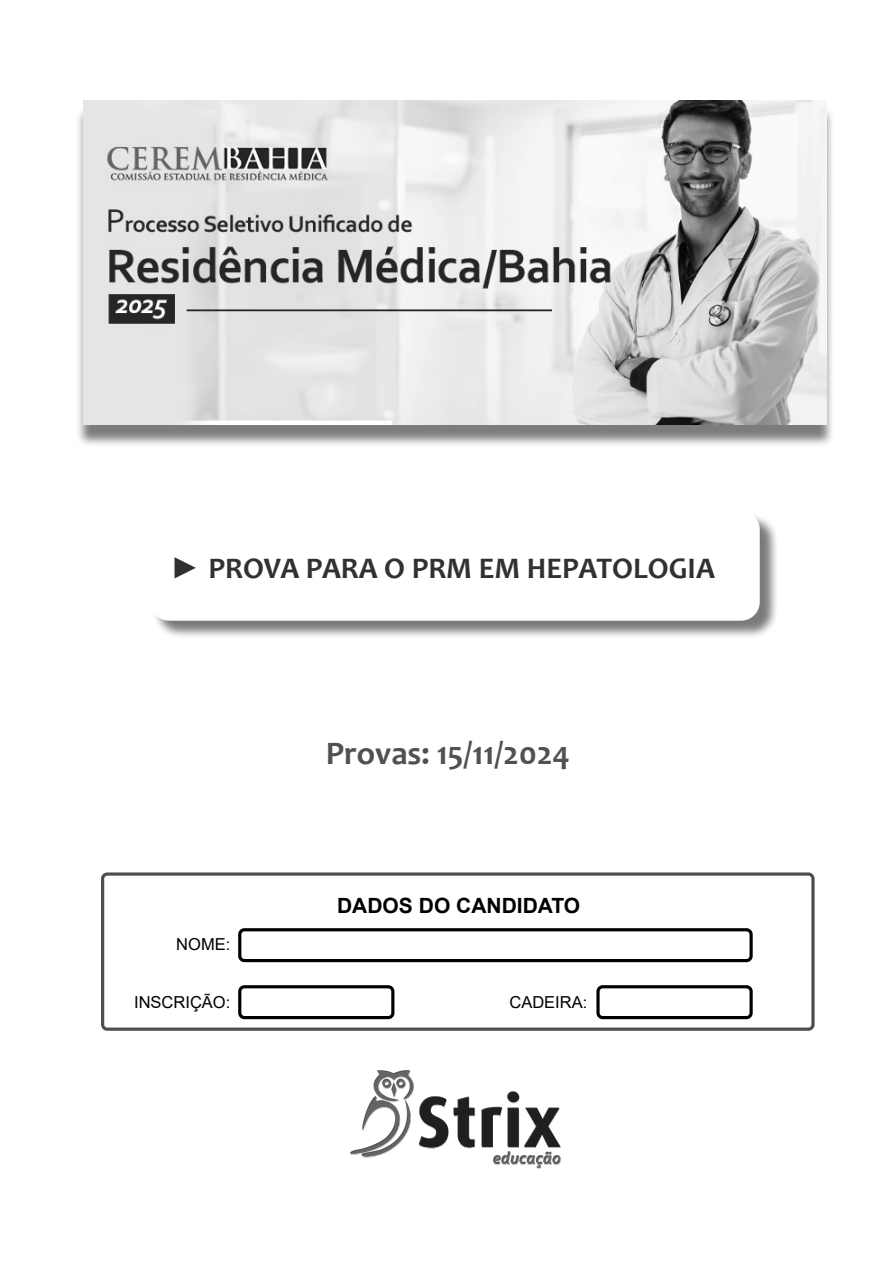
<style>
.page{position:relative;width:893px;height:1263px;background:#fff}
.page>*{position:absolute;margin:0;border:0;box-sizing:border-box;transform-origin:0 0}
.t1{font:700 33px "Candara";color:#515151}
.t2{font:700 30px "Candara";color:#313131}
.t3{font:700 21px "Arial";color:#000}
.t4{font:16.5px "Arial";color:#000}
.s1{font-family:"Arial";font-weight:900}
</style>
<div class="page">
<img style="left:350px;top:1070px;width:211px;height:99px">
<div style="left:101px;top:872px;width:714px;height:159px;border:3px solid #000;border-radius:5px"></div>
<div style="left:238px;top:928px;width:515px;height:34px;border:3px solid #000;border-radius:5px"></div>
<div style="left:238px;top:985px;width:156px;height:34px;border:3px solid #000;border-radius:5px"></div>
<div style="left:596px;top:985px;width:157px;height:34px;border:3px solid #000;border-radius:5px"></div>
<div style="left:75px;top:107px;width:760px;height:341px;background:#515151;opacity:.75"></div>
<img style="left:84px;top:100px;width:742px;height:324px">
<div style="left:152px;top:513px;width:627px;height:127px;background:#000;opacity:.75"></div>
<div style="left:151px;top:512px;width:608px;height:108px;background:#fff;border-radius:18px"></div>
<div style="left:150px;top:511px;width:610px;height:110px;border:2px solid #fff;border-radius:18px"></div>
<p class="t2" style="left:170px;top:549px;width:546px"><span class="s1">►</span> PROVA PARA O PRM EM HEPATOLOGIA</p>
<p class="t1" style="left:326px;top:733px;width:246px">Provas: 15/11/2024</p>
<p class="t4" style="left:176px;top:933px;width:56px">NOME:</p>
<p class="t3" style="left:337px;top:891px;width:245px">DADOS DO CANDIDATO</p>
<p class="t4" style="left:134px;top:991px;width:98px">INSCRIÇÃO:</p>
<p class="t4" style="left:509px;top:991px;width:79px">CADEIRA:</p>
</div>
